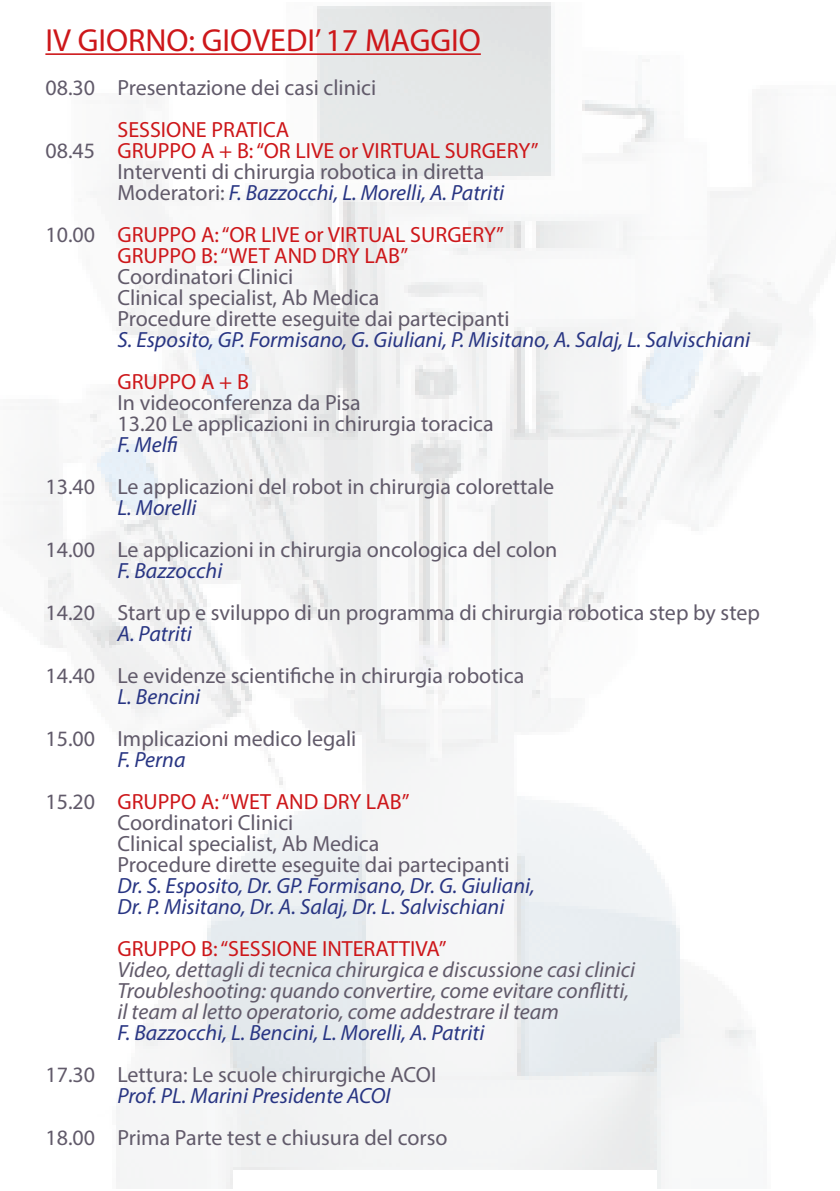
<style>
.page{position:relative;width:840px;height:1191px;background:#fff}
.page>*{position:absolute;margin:0;border:0;box-sizing:border-box;transform-origin:0 0}
.t1{font:32px "Myriad Pro";color:#cd171a}
.t2{font:22px/21px "Myriad Pro";color:#615a6a}
.t3{font:italic 22px/21px "Myriad Pro";color:#283583}
.t4{font:22px/21px "Myriad Pro";color:#cd171a}
.t5{font:italic 22px/21px "Myriad Pro";color:#615a6a}
.s1{color:#615a6a}
.s2{font-style:normal;color:#615a6a}
.s3{font-style:italic;color:#283583}
</style>
<div class="page">
<img style="left:25px;top:2px;width:806px;height:1187px">
<hr style="left:45px;top:53px;width:435px;height:2px;background:#cd171a">
<h1 class="t1" style="left:45px;top:20px;width:436px">IV GIORNO: GIOVEDI’ 17 MAGGIO</h1>
<p class="t2" style="left:45px;top:76px;width:332px">08.30 Presentazione dei casi clinici</p>
<p class="t4" style="left:117px;top:118px;width:173px">SESSIONE PRATICA</p>
<p class="t4" style="left:45px;top:139px;width:494px"><span class="s1">08.45</span> GRUPPO A + B: “OR LIVE or VIRTUAL SURGERY”</p>
<p class="t2" style="left:117px;top:160px;width:368px">Interventi di chirurgia robotica in diretta</p>
<p class="t3" style="left:117px;top:181px;width:388px"><span class="s2">Moderatori:</span> F. Bazzocchi, L. Morelli, A. Patriti</p>
<p class="t4" style="left:117px;top:223px;width:388px;text-indent:-72px"><span class="s1">10.00</span> GRUPPO A: “OR LIVE or VIRTUAL SURGERY”<br>GRUPPO B: “WET AND DRY LAB”</p>
<p class="t2" style="left:117px;top:265px;width:393px">Coordinatori Clinici<br>Clinical specialist, Ab Medica<br>Procedure dirette eseguite dai partecipanti</p>
<p class="t3" style="left:117px;top:328px;width:634px">S. Esposito, GP. Formisano, G. Giuliani, P. Misitano, A. Salaj, L. Salvischiani</p>
<p class="t4" style="left:117px;top:370px;width:133px">GRUPPO A + B</p>
<p class="t2" style="left:117px;top:391px;width:377px">In videoconferenza da Pisa<br>13.20 Le applicazioni in chirurgia toracica</p>
<p class="t3" style="left:117px;top:433px;width:62px">F. Melfi</p>
<p class="t2" style="left:45px;top:475px;width:510px">13.40 Le applicazioni del robot in chirurgia colorettale</p>
<p class="t3" style="left:117px;top:496px;width:80px">L. Morelli</p>
<p class="t2" style="left:45px;top:538px;width:513px">14.00 Le applicazioni in chirurgia oncologica del colon</p>
<p class="t3" style="left:117px;top:559px;width:106px">F. Bazzocchi</p>
<p class="t2" style="left:45px;top:601px;width:715px">14.20 Start up e sviluppo di un programma di chirurgia robotica step by step</p>
<p class="t3" style="left:117px;top:622px;width:76px">A. Patriti</p>
<p class="t2" style="left:45px;top:664px;width:480px">14.40 Le evidenze scientifiche in chirurgia robotica</p>
<p class="t3" style="left:117px;top:685px;width:84px">L. Bencini</p>
<p class="t2" style="left:45px;top:727px;width:312px">15.00 Implicazioni medico legali</p>
<p class="t4" style="left:45px;top:738px;width:365px;line-height:42px;text-indent:72px"><span class="s3">F. Perna<br></span><span class="s1">15.20</span> GRUPPO A: “WET AND DRY LAB”</p>
<p class="t2" style="left:117px;top:811px;width:393px">Coordinatori Clinici<br>Clinical specialist, Ab Medica<br>Procedure dirette eseguite dai partecipanti</p>
<p class="t3" style="left:117px;top:874px;width:418px">Dr. S. Esposito, Dr. GP. Formisano, Dr. G. Giuliani,<br>Dr. P. Misitano, Dr. A. Salaj, Dr. L. Salvischiani</p>
<p class="t4" style="left:117px;top:937px;width:330px">GRUPPO B: “SESSIONE INTERATTIVA”</p>
<p class="t5" style="left:117px;top:958px;width:519px">Video, dettagli di tecnica chirurgica e discussione casi clinici<br>Troubleshooting: quando convertire, come evitare conflitti, il team al letto operatorio, come addestrare il team</p>
<p class="t3" style="left:117px;top:1022px;width:368px">F. Bazzocchi, L. Bencini, L. Morelli, A. Patriti</p>
<p class="t2" style="left:45px;top:1064px;width:392px">17.30 Lettura: Le scuole chirurgiche ACOI</p>
<p class="t3" style="left:117px;top:1085px;width:274px">Prof. PL. Marini Presidente ACOI</p>
<p class="t2" style="left:45px;top:1127px;width:403px">18.00 Prima Parte test e chiusura del corso</p>
</div>
